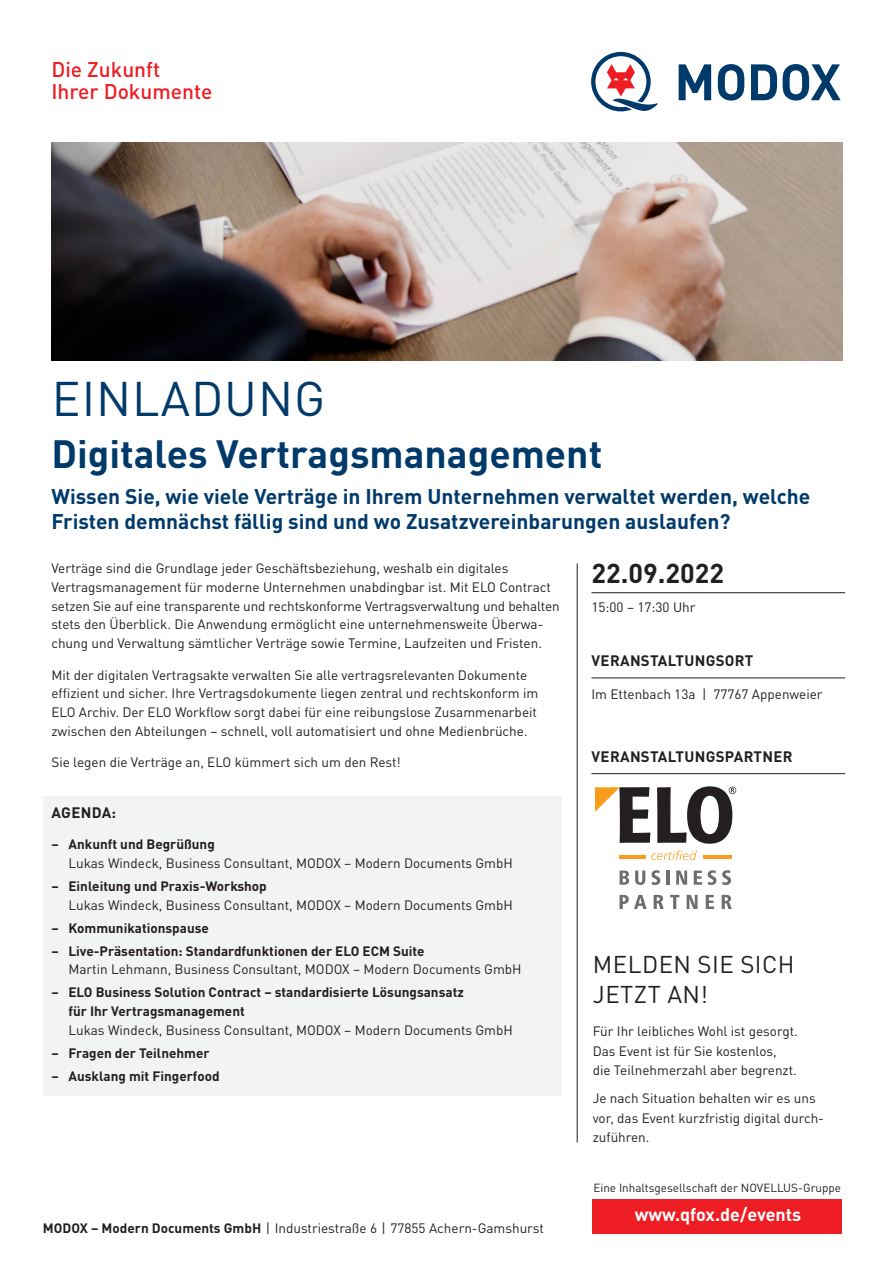
<style>
.page{position:relative;width:893px;height:1263px;background:#fff}
.page>*{position:absolute;margin:0;border:0;box-sizing:border-box;transform-origin:0 0}
.t1{font:48px "DIN Pro";letter-spacing:.02em;color:#003a6a}
.t2{font:700 39px "DIN Pro";color:#003a6a}
.t3{font:700 27px "DIN Pro";color:#231f20}
.t4{font:24px/30px "DIN Pro";letter-spacing:.02em;color:#231f20}
.t5{font:700 21px/25.2px "DIN Pro";color:#003a6a}
.t6{font:500 21px/21.8px "DIN Pro";color:#ee1d23}
.t7{font:700 18px "DIN Pro";color:#fff}
.t8{font:700 15px "DIN Pro";letter-spacing:.02em;color:#231f20}
.t9{font:13.5px/18.8px "DIN Pro";color:#231f20}
.t10{font:700 13.5px/18.8px "DIN Pro";color:#231f20}
.t11{font:11.7px "DIN Pro";color:#231f20}
.s1{font-weight:700}
</style>
<div class="page">
<div style="left:43px;top:796px;width:519px;height:299px;background:#f2f3f4"></div>
<hr style="left:577px;top:563px;width:1px;height:579px;background:#231f20">
<img style="left:51px;top:142px;width:791px;height:219px">
<div style="left:593px;top:1200px;width:249px;height:34px;background:#ee1d23"></div>
<hr style="left:591px;top:773px;width:254px;height:1px;background:#231f20">
<hr style="left:591px;top:592px;width:254px;height:1px;background:#231f20">
<svg style="left:595px;top:787px;width:55px;height:56px"></svg>
<svg style="left:657px;top:786px;width:79px;height:58px"></svg>
<svg style="left:620px;top:870px;width:9px;height:15px"></svg>
<svg style="left:635px;top:870px;width:10px;height:15px"></svg>
<svg style="left:651px;top:870px;width:9px;height:15px"></svg>
<hr style="left:666px;top:870px;width:4px;height:15px;background:#6c6d70">
<svg style="left:676px;top:870px;width:11px;height:15px"></svg>
<svg style="left:694px;top:870px;width:8px;height:15px"></svg>
<svg style="left:708px;top:870px;width:8px;height:15px"></svg>
<svg style="left:722px;top:870px;width:9px;height:15px"></svg>
<svg style="left:620px;top:895px;width:27px;height:14px"></svg>
<svg style="left:654px;top:895px;width:10px;height:14px"></svg>
<svg style="left:670px;top:895px;width:9px;height:14px"></svg>
<svg style="left:687px;top:895px;width:10px;height:14px"></svg>
<svg style="left:706px;top:895px;width:8px;height:14px"></svg>
<svg style="left:722px;top:895px;width:10px;height:14px"></svg>
<hr style="left:703px;top:855px;width:28px;height:3px;background:#f89c1c">
<hr style="left:620px;top:855px;width:26px;height:3px;background:#f89c1c">
<svg style="left:651px;top:850px;width:46px;height:10px"></svg>
<hr style="left:591px;top:678px;width:254px;height:1px;background:#231f20">
<svg style="left:679px;top:64px;width:32px;height:36px"></svg>
<svg style="left:718px;top:64px;width:26px;height:37px"></svg>
<svg style="left:751px;top:64px;width:90px;height:37px"></svg>
<svg style="left:591px;top:52px;width:67px;height:59px"></svg>
<h3 class="t6" style="left:51px;top:57px;width:163px">Die Zukunft<br>Ihrer Dokumente</h3>
<h1 class="t1" style="left:52px;top:361px;width:275px">EINLADUNG</h1>
<h2 class="t2" style="left:51px;top:421px;width:552px">Digitales Vertragsmanagement</h2>
<h3 class="t5" style="left:51px;top:481px;width:760px">Wissen Sie, wie viele Verträge in Ihrem Unternehmen verwaltet werden, welche<br>Fristen demnächst fällig sind und wo Zusatzvereinbarungen auslaufen?</h3>
<p class="t9" style="left:51px;top:557px;width:510px">Verträge sind die Grundlage jeder Geschäftsbeziehung, weshalb ein digitales Vertragsmanagement für moderne Unternehmen unabdingbar ist. Mit ELO Contract setzen Sie auf eine transparente und rechtskonforme Vertragsverwaltung und behalten stets den Überblick. Die Anwendung ermöglicht eine unternehmensweite Überwa&shy;chung und Verwaltung sämtlicher Verträge sowie Termine, Laufzeiten und Fristen.</p>
<p class="t9" style="left:51px;top:664px;width:488px">Mit der digitalen Vertragsakte verwalten Sie alle vertragsrelevanten Dokumente effizient und sicher. Ihre Vertragsdokumente liegen zentral und rechtskonform im ELO Archiv. Der ELO Workflow sorgt dabei für eine reibungslose Zusammenarbeit zwischen den Abteilungen – schnell, voll automatisiert und ohne Medienbrüche.</p>
<p class="t9" style="left:51px;top:752px;width:351px">Sie legen die Verträge an, ELO kümmert sich um den Rest!</p>
<p class="t8" style="left:52px;top:800px;width:66px">AGENDA:</p>
<p class="t10" style="left:51px;top:833px;width:165px">– Ankunft und Begrüßung</p>
<p class="t9" style="left:68px;top:852px;width:446px">Lukas Windeck, Business Consultant, MODOX – Modern Documents GmbH</p>
<p class="t10" style="left:51px;top:875px;width:217px">– Einleitung und Praxis-Workshop</p>
<p class="t9" style="left:68px;top:894px;width:446px">Lukas Windeck, Business Consultant, MODOX – Modern Documents GmbH</p>
<p class="t10" style="left:51px;top:917px;width:159px">– Kommunikationspause</p>
<p class="t10" style="left:51px;top:940px;width:375px">– Live-Präsentation: Standardfunktionen der ELO ECM Suite</p>
<p class="t9" style="left:68px;top:959px;width:455px">Martin Lehmann, Business Consultant, MODOX – Modern Documents GmbH</p>
<p class="t10" style="left:68px;top:981px;width:397px;text-indent:-17px">– ELO Business Solution Contract – standardisierte Lösungsansatz für Ihr Vertragsmanagement</p>
<p class="t9" style="left:68px;top:1019px;width:446px">Lukas Windeck, Business Consultant, MODOX – Modern Documents GmbH</p>
<p class="t10" style="left:51px;top:1042px;width:160px">– Fragen der Teilnehmer</p>
<p class="t10" style="left:51px;top:1065px;width:170px">– Ausklang mit Fingerfood</p>
<p class="t9" style="left:43px;top:1217px;width:502px"><span class="s1">MODOX – Modern Documents GmbH</span> | Industriestraße 6 | 77855 Achern-Gamshurst</p>
<h3 class="t3" style="left:591px;top:550px;width:134px">22.09.2022</h3>
<p class="t9" style="left:591px;top:596px;width:106px">15:00 – 17:30 Uhr</p>
<p class="t8" style="left:592px;top:648px;width:163px">VERANSTALTUNGSORT</p>
<p class="t9" style="left:591px;top:684px;width:233px">Im Ettenbach 13a | 77767 Appenweier</p>
<p class="t8" style="left:592px;top:744px;width:202px">VERANSTALTUNGSPARTNER</p>
<h3 class="t4" style="left:593px;top:947px;width:203px">MELDEN SIE SICH<br>JETZT AN!</h3>
<p class="t9" style="left:593px;top:1020px;width:207px;line-height:19.5px">Für Ihr leibliches Wohl ist gesorgt.<br>Das Event ist für Sie kostenlos, die Teilnehmerzahl aber begrenzt.</p>
<p class="t9" style="left:593px;top:1087px;width:233px;line-height:19.5px">Je nach Situation behalten wir es uns vor, das Event kurzfristig digital durch&shy;zuführen.</p>
<p class="t11" style="left:593px;top:1178px;width:249px">Eine Inhaltsgesellschaft der NOVELLUS-Gruppe</p>
<h3 class="t7" style="left:635px;top:1199px;width:168px">www.qfox.de/events</h3>
</div>
